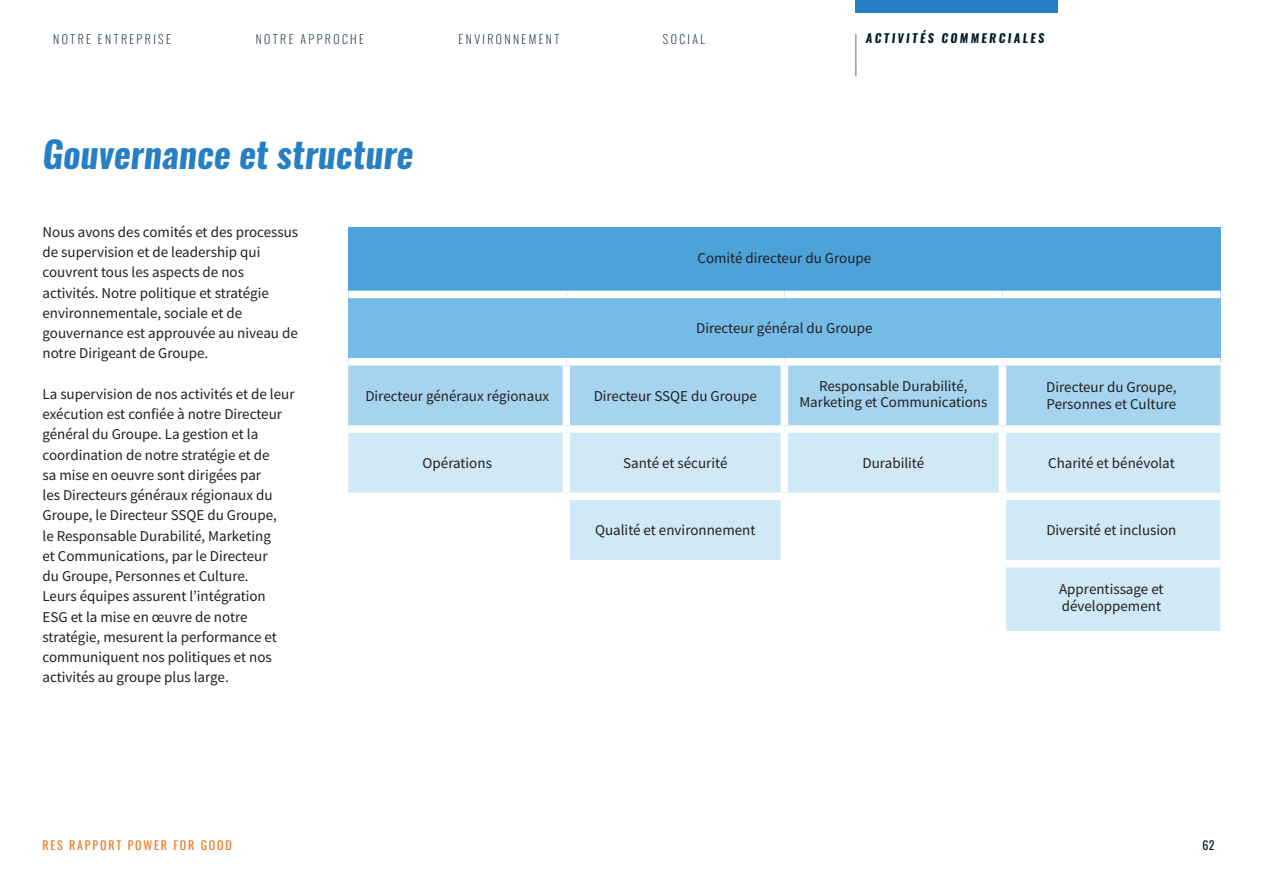
<style>
.page{position:relative;width:1263px;height:893px;background:#fff}
.page>*{position:absolute;margin:0;border:0;box-sizing:border-box;transform-origin:0 0}
.t1{font:italic 700 36px "Oswald";color:#267fc3}
.t2{font:15px/20.2px "Source Sans Pro";color:#231f20}
.t3{font:200 12px "Oswald";letter-spacing:.2em;color:#021a28}
.t4{font:12px "Oswald";letter-spacing:.15em;color:#ec7b27}
.t5{font:italic 700 12px "Oswald";letter-spacing:.2em;color:#021a28}
.t6{font:12px "Oswald";color:#021a28}
</style>
<div class="page">
<div style="left:856px;top:0;width:202px;height:13px;background:#267fc3"></div>
<svg style="left:855px;top:35px;width:2px;height:42px"></svg>
<div style="left:348px;top:227px;width:872px;height:67px;background:#4ca3da"></div>
<div style="left:348px;top:294px;width:872px;height:68px;background:#74bbe7"></div>
<div style="left:348px;top:365px;width:872px;height:60px;background:#a6d4ef"></div>
<svg style="left:348px;top:433px;width:872px;height:198px;fill:#cfe9f6"></svg>
<div style="left:563px;top:365px;width:7px;height:60px;background:#fff"></div>
<div style="left:781px;top:365px;width:7px;height:60px;background:#fff"></div>
<div style="left:999px;top:365px;width:7px;height:60px;background:#fff"></div>
<div style="left:563px;top:433px;width:7px;height:60px;background:#fff"></div>
<div style="left:781px;top:433px;width:7px;height:60px;background:#fff"></div>
<div style="left:999px;top:433px;width:7px;height:60px;background:#fff"></div>
<div style="left:348px;top:493px;width:218px;height:7px;background:#fff"></div>
<div style="left:566px;top:493px;width:218px;height:7px;background:#fff"></div>
<div style="left:563px;top:500px;width:7px;height:60px;background:#fff"></div>
<div style="left:784px;top:493px;width:218px;height:7px;background:#fff"></div>
<div style="left:781px;top:500px;width:7px;height:60px;background:#fff"></div>
<div style="left:1002px;top:493px;width:218px;height:7px;background:#fff"></div>
<div style="left:999px;top:500px;width:7px;height:60px;background:#fff"></div>
<div style="left:348px;top:560px;width:218px;height:7px;background:#fff"></div>
<div style="left:566px;top:560px;width:218px;height:7px;background:#fff"></div>
<div style="left:563px;top:567px;width:7px;height:64px;background:#fff"></div>
<div style="left:784px;top:560px;width:218px;height:7px;background:#fff"></div>
<div style="left:781px;top:567px;width:7px;height:64px;background:#fff"></div>
<div style="left:1002px;top:560px;width:218px;height:7px;background:#fff"></div>
<div style="left:999px;top:567px;width:7px;height:64px;background:#fff"></div>
<div style="left:348px;top:291px;width:218px;height:7px;background:#fff"></div>
<div style="left:566px;top:291px;width:218px;height:7px;background:#fff"></div>
<div style="left:784px;top:291px;width:218px;height:7px;background:#fff"></div>
<div style="left:1002px;top:291px;width:218px;height:7px;background:#fff"></div>
<div style="left:348px;top:358px;width:218px;height:7px;background:#fff"></div>
<div style="left:566px;top:358px;width:218px;height:7px;background:#fff"></div>
<div style="left:784px;top:358px;width:218px;height:7px;background:#fff"></div>
<div style="left:1002px;top:358px;width:218px;height:7px;background:#fff"></div>
<p class="t3" style="left:53px;top:29px;width:119px">NOTRE ENTREPRISE</p>
<p class="t3" style="left:256px;top:29px;width:110px">NOTRE APPROCHE</p>
<p class="t3" style="left:459px;top:29px;width:102px">ENVIRONNEMENT</p>
<p class="t3" style="left:663px;top:29px;width:44px">SOCIAL</p>
<p class="t5" style="left:866px;top:30px;width:180px">ACTIVITÉS COMMERCIALES</p>
<h1 class="t1" style="left:43px;top:129px;width:372px">Gouvernance et structure</h1>
<p class="t2" style="left:43px;top:222px;width:257px">Nous avons des comités et des processus de supervision et de leadership qui couvrent tous les aspects de nos activités. Notre politique et stratégie environnementale, sociale et de gouvernance est approuvée au niveau de notre Dirigeant de Groupe.</p>
<p class="t2" style="left:43px;top:384px;width:254px">La supervision de nos activités et de leur exécution est confiée à notre Directeur général du Groupe. La gestion et la coordination de notre stratégie et de<br>sa mise en oeuvre sont dirigées par<br>les Directeurs généraux régionaux du Groupe, le Directeur SSQE du Groupe,<br>le Responsable Durabilité, Marketing<br>et Communications, par le Directeur<br>du Groupe, Personnes et Culture.<br>Leurs équipes assurent l’intégration ESG et la mise en œuvre de notre stratégie, mesurent la performance et communiquent nos politiques et nos activités au groupe plus large.</p>
<p class="t2" style="left:697px;top:248px;width:175px">Comité directeur du Groupe</p>
<p class="t2" style="left:696px;top:318px;width:178px">Directeur général du Groupe</p>
<p class="t2" style="left:365px;top:385px;width:185px">Directeur généraux régionaux</p>
<p class="t2" style="left:594px;top:385px;width:165px">Directeur SSQE du Groupe</p>
<p class="t2" style="left:799px;top:377px;width:190px;line-height:16.5px;text-align:center">Responsable Durabilité,<br>Marketing et Communications</p>
<p class="t2" style="left:1046px;top:379px;width:132px;line-height:16.5px">Directeur du Groupe,<br>Personnes et Culture</p>
<p class="t2" style="left:423px;top:453px;width:71px">Opérations</p>
<p class="t2" style="left:623px;top:453px;width:106px">Santé et sécurité</p>
<p class="t2" style="left:862px;top:453px;width:63px">Durabilité</p>
<p class="t2" style="left:1048px;top:453px;width:128px">Charité et bénévolat</p>
<p class="t2" style="left:595px;top:520px;width:162px">Qualité et environnement</p>
<p class="t2" style="left:1046px;top:520px;width:132px">Diversité et inclusion</p>
<p class="t2" style="left:1059px;top:581px;width:106px;line-height:16.5px">Apprentissage et développement</p>
<p class="t4" style="left:43px;top:835px;width:191px">RES RAPPORT POWER FOR GOOD</p>
<p class="t6" style="left:1202px;top:835px;width:14px">62</p>
</div>
